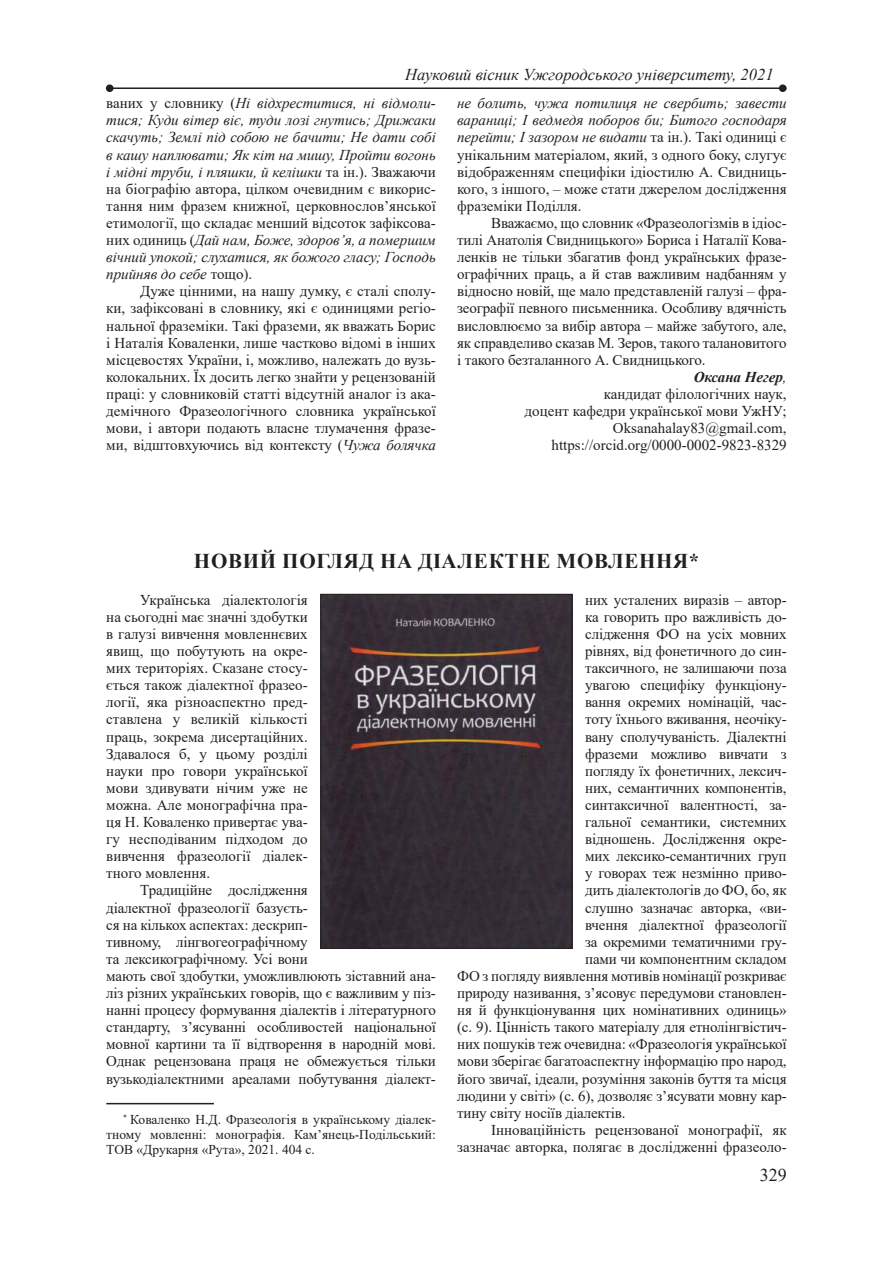
<style>
.page{position:relative;width:893px;height:1263px;background:#fff}
.page>*{position:absolute;margin:0;border:0;box-sizing:border-box;transform-origin:0 0}
.t1{font:700 21px "Times New Roman";letter-spacing:.035em;color:#221f1f}
.t2{font:18px "Times New Roman";color:#221f1f}
.t3{font:italic 16.5px "Times New Roman";color:#221f1f}
.t4{font:15px/17.1px "Times New Roman";letter-spacing:-.01em;color:#221f1f;text-align:justify}
.t5{font:italic 15px/17.1px "Times New Roman";color:#221f1f;text-align:justify}
.t6{font:italic 700 15px "Times New Roman";color:#221f1f}
.t7{font:13.5px/15px "Times New Roman";color:#221f1f;text-align:justify}
.s1{font-style:normal}
.s2{font-style:italic}
.s3{font-weight:400}
</style>
<div class="page">
<hr style="left:106px;top:87px;width:680px;height:2px;background:#221f1f">
<div style="left:106px;top:84px;width:8px;height:8px;background:#221f1f;border-radius:50%"></div>
<div style="left:779px;top:84px;width:8px;height:8px;background:#221f1f;border-radius:50%"></div>
<img style="left:323px;top:596px;width:247px;height:351px">
<div style="left:321px;top:594px;width:251px;height:355px;border:1px solid #221f1f"></div>
<hr style="left:106px;top:1103px;width:108px;height:1px;background:#221f1f">
<p class="t3" style="left:405px;top:64px;width:370px">Науковий вісник Ужгородського університету, 2021</p>
<p class="t5" style="left:106px;top:94px;width:331px"><span class="s1">ваних у словнику (</span>Ні відхреститися, ні відмоли&shy;тися; Куди вітер віє, туди лозі гнутись; Дрижаки скачуть; Землі під собою не бачити; Не дати собі в кашу наплювати; Як кіт на мишу, Пройти вогонь і мідні труби, і пляшки, й келішки <span class="s1">та ін.). Зважаючи на біографію автора, цілком очевидним є викорис&shy;тання ним фразем книжної, церковнослов’янської етимології, що складає менший відсоток зафіксова&shy;них одиниць (</span>Дай нам, Боже, здоров’я, а помершим вічний упокой; слухатися, як божого гласу; Господь прийняв до себе <span class="s1">тощо).</span></p>
<p class="t4" style="left:106px;top:282px;width:331px;text-indent:34px">Дуже цінними, на нашу думку, є сталі сполу&shy;ки, зафіксовані в словнику, які є одиницями регіо&shy;нальної фраземіки. Такі фраземи, як вважать Борис і Наталія Коваленки, лише частково відомі в інших місцевостях України, і, можливо, належать до вузь&shy;колокальних. Їх досить легко знайти у рецензованій праці: у словниковій статті відсутній аналог із ака&shy;демічного Фразеологічного словника української мови, і автори подають власне тлумачення фразе&shy;ми, відштовхуючись від контексту (<span class="s2">Чужа болячка</span></p>
<p class="t4" style="left:457px;top:94px;width:331px"><span class="s2">не болить, чужа потилиця не свербить; завести вараниці; І ведмедя поборов би; Битого господаря перейти; І зазором не видати</span> та ін.). Такі одиниці є унікальним матеріалом, який, з одного боку, слугує відображенням специфіки ідіостилю А. Свидниць&shy;кого, з іншого, – може стати джерелом дослідження фраземіки Поділля.</p>
<p class="t4" style="left:491px;top:214px;width:297px">Вважаємо, що словник «Фразеологізмів в ідіос-</p>
<p class="t4" style="left:457px;top:231px;width:331px">тилі Анатолія Свидницького» Бориса і Наталії Кова-</p>
<p class="t4" style="left:457px;top:248px;width:331px">ленків не тільки збагатив фонд українських фразе-</p>
<p class="t4" style="left:457px;top:265px;width:331px">ографічних праць, а й став важливим надбанням у</p>
<p class="t4" style="left:457px;top:282px;width:331px">відносно новій, ще мало представленій галузі – фра-</p>
<p class="t4" style="left:457px;top:299px;width:331px">зеографії певного письменника. Особливу вдячність</p>
<p class="t4" style="left:457px;top:316px;width:331px">висловлюємо за вибір автора – майже забутого, але,</p>
<p class="t4" style="left:457px;top:334px;width:331px">як справделиво сказав М. Зеров, такого талановитого</p>
<p class="t4" style="left:457px;top:351px;width:250px">і такого безталанного А. Свидницького.</p>
<p class="t6" style="left:694px;top:366px;width:94px">Оксана Негер<span class="s3">,</span></p>
<p class="t4" style="left:604px;top:385px;width:184px">кандидат філологічних наук,</p>
<p class="t4" style="left:525px;top:402px;width:264px">доцент кафедри української мови УжНУ;</p>
<p class="t4" style="left:613px;top:419px;width:175px">Oksanahalay83@gmail.com,</p>
<p class="t4" style="left:551px;top:436px;width:237px">https://orcid.org/0000-0002-9823-8329</p>
<h1 class="t1" style="left:194px;top:546px;width:507px">НОВИЙ ПОГЛЯД НА ДІАЛЕКТНЕ МОВЛЕННЯ*</h1>
<p class="t4" style="left:106px;top:591px;width:203px;text-indent:34px">Українська діалектологія на сьогодні має значні здобутки в галузі вивчення мовленнєвих явищ, що побутують на окре&shy;мих територіях. Сказане стосу&shy;ється також діалектної фразео&shy;логії, яка різноаспектно пред&shy;ставлена у великій кількості праць, зокрема дисертаційних.<br>Здавалося б, у цьому розділі науки про говори української мови здивувати нічим уже не можна. Але монографічна пра&shy;ця Н. Коваленко привертає ува&shy;гу несподіваним підходом до вивчення фразеології діалек&shy;тного мовлення.</p>
<p class="t4" style="left:106px;top:881px;width:331px;text-align:left;text-indent:34px">Традиційне дослідження<br>ді алектної фразеології базуєть-<br>ся на кількох аспектах: дескрип-<br>тивному, лінгвогеографічному<br>та лексикографічному. Усі вони<br>мають свої здобутки, уможливлюють зіставний ана&shy;ліз різних українських говорів, що є важливим у піз&shy;нанні процесу формування діалектів і літературного стандарту, з’ясуванні особливостей національної мовної картини та її відтворення в народній мові.<br>Однак рецензована праця не обмежується тільки вузькодіалектними ареалами побутування діалект-</p>
<p class="t7" style="left:106px;top:1112px;width:331px;text-indent:17px"><sup>*</sup> Коваленко Н.Д. Фразеологія в українському діалек&shy;тному мовленні: монографія. Кам’янець-Подільський:<br>ТОВ «Друкарня «Рута», 2021. 404 с.</p>
<p class="t4" style="left:585px;top:591px;width:203px">них усталених виразів – автор-</p>
<p class="t4" style="left:585px;top:608px;width:203px">ка говорить про важливість до-</p>
<p class="t4" style="left:585px;top:625px;width:203px">слідження ФО на усіх мовних</p>
<p class="t4" style="left:585px;top:642px;width:203px">рівнях, від фонетичного до син-</p>
<p class="t4" style="left:585px;top:659px;width:203px">таксичного, не залишаючи поза</p>
<p class="t4" style="left:585px;top:676px;width:203px">увагою специфіку функціону-</p>
<p class="t4" style="left:585px;top:693px;width:203px">вання окремих номінацій, час-</p>
<p class="t4" style="left:585px;top:710px;width:203px">тоту їхнього вживання, неочіку-</p>
<p class="t4" style="left:585px;top:727px;width:203px">вану сполучуваність. Діалектні</p>
<p class="t4" style="left:585px;top:744px;width:203px">фраземи можливо вивчати з</p>
<p class="t4" style="left:585px;top:762px;width:203px">погляду їх фонетичних, лексич-</p>
<p class="t4" style="left:585px;top:779px;width:203px">них, семантичних компонентів,</p>
<p class="t4" style="left:585px;top:796px;width:203px">синтаксичної валентності, за-</p>
<p class="t4" style="left:585px;top:813px;width:203px">гальної семантики, системних</p>
<p class="t4" style="left:585px;top:830px;width:203px">відношень. Дослідження окре-</p>
<p class="t4" style="left:585px;top:847px;width:203px">мих лексико-семантичних груп</p>
<p class="t4" style="left:585px;top:864px;width:203px">у говорах теж незмінно приво-</p>
<p class="t4" style="left:585px;top:881px;width:203px">дить діалектологів до ФО, бо, як</p>
<p class="t4" style="left:585px;top:898px;width:203px">слушно зазначає авторка, «ви-</p>
<p class="t4" style="left:585px;top:915px;width:203px">вчення діалектної фразеології</p>
<p class="t4" style="left:585px;top:933px;width:203px">за окремими тематичними гру-</p>
<p class="t4" style="left:585px;top:950px;width:203px">пами чи компонентним складом</p>
<p class="t4" style="left:457px;top:967px;width:331px">ФО з погляду виявлення мотивів номінації розкриває</p>
<p class="t4" style="left:457px;top:984px;width:331px">природу називання, з’ясовує передумови становлен-</p>
<p class="t4" style="left:457px;top:1001px;width:331px">ня й функціонування цих номінативних одиниць»</p>
<p class="t4" style="left:457px;top:1018px;width:331px">(с. 9). Цінність такого матеріалу для етнолінгвістич-</p>
<p class="t4" style="left:457px;top:1035px;width:331px">них пошуків теж очевидна: «Фразеологія української</p>
<p class="t4" style="left:457px;top:1052px;width:331px">мови зберігає багатоаспектну інформацію про народ,</p>
<p class="t4" style="left:457px;top:1069px;width:331px">його звичаї, ідеали, розуміння законів буття та місця</p>
<p class="t4" style="left:457px;top:1086px;width:331px">людини у світі» (с. 6), дозволяє з’ясувати мовну кар-</p>
<p class="t4" style="left:457px;top:1104px;width:170px">тину світу носіїв діалектів.</p>
<p class="t4" style="left:491px;top:1121px;width:297px">Інноваційність рецензованої монографії, як</p>
<p class="t4" style="left:457px;top:1138px;width:331px">зазначає авторка, полягає в дослідженні фразеоло-</p>
<p class="t2" style="left:760px;top:1162px;width:29px">329</p>
</div>
